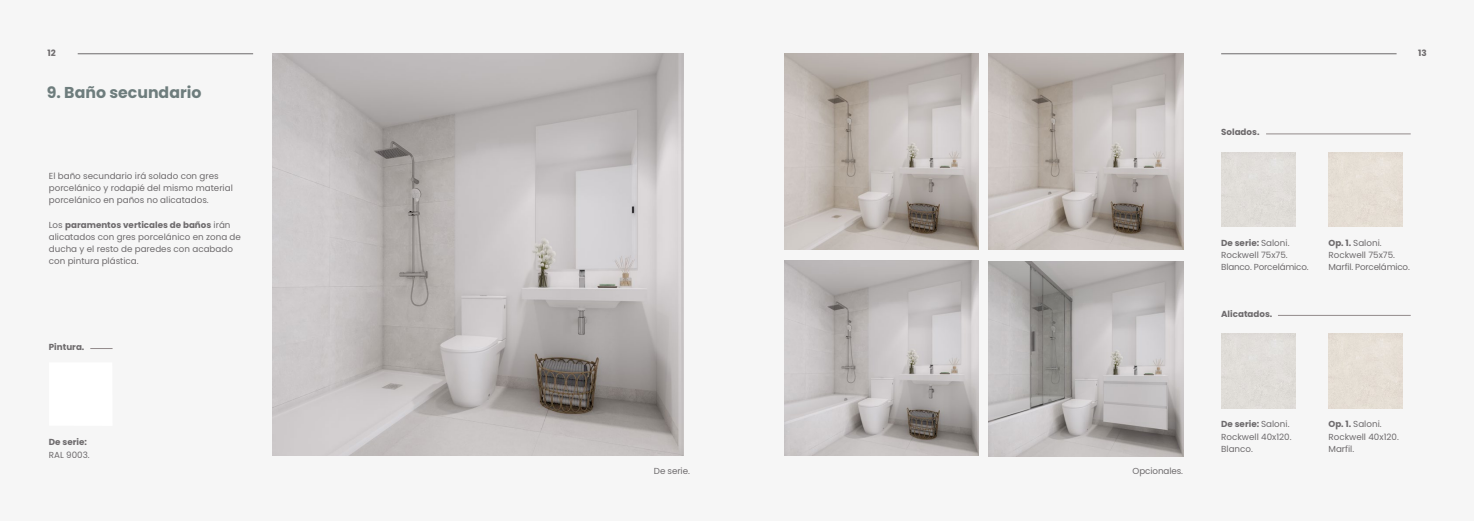
<style>
.page{position:relative;width:1474px;height:521px;background:#fff}
.page>*{position:absolute;margin:0;border:0;box-sizing:border-box;transform-origin:0 0}
.t1{font:700 15.75px "Poppins";color:#6e7d7d}
.t2{font:8.75px/12.2px "Poppins";color:#6d6a6c}
.t3{font:8.75px/12.2px "Poppins";letter-spacing:-.02em;color:#6d6a6c}
.t4{font:700 8.75px "Poppins";color:#6d6a6c}
.s1{font-weight:700}
</style>
<div class="page">
<div style="left:0;top:0;width:1473px;height:521px;background:#f6f6f6"></div>
<hr style="left:78px;top:53px;width:175px;height:1px;background:#6d6a6c">
<hr style="left:1221px;top:53px;width:175px;height:1px;background:#6d6a6c">
<img style="left:272px;top:53px;width:411px;height:403px">
<img style="left:784px;top:53px;width:194px;height:196px">
<img style="left:784px;top:260px;width:194px;height:196px">
<img style="left:988px;top:53px;width:195px;height:196px">
<img style="left:988px;top:261px;width:195px;height:196px">
<hr style="left:1265px;top:133px;width:145px;height:1px;background:#928a8b">
<hr style="left:1277px;top:315px;width:133px;height:1px;background:#928a8b">
<svg style="left:90px;top:348px;width:23px;height:1px"></svg>
<div style="left:49px;top:362px;width:64px;height:64px;background:#fff"></div>
<p class="t4" style="left:47px;top:48px;width:10px">12</p>
<p class="t4" style="left:1418px;top:48px;width:10px">13</p>
<h1 class="t1" style="left:47px;top:84px;width:156px">9. Baño secundario</h1>
<p class="t2" style="left:49px;top:169px;width:185px">El baño secundario irá solado con gres porcelánico y rodapié del mismo material porcelánico en paños no alicatados.</p>
<p class="t2" style="left:49px;top:218px;width:194px">Los <span class="s1">paramentos verticales de baños</span> irán alicatados con gres porcelánico en zona de ducha y el resto de paredes con acabado con pintura plástica.</p>
<p class="t4" style="left:49px;top:342px;width:37px">Pintura.</p>
<p class="t4" style="left:49px;top:437px;width:40px">De serie:</p>
<p class="t2" style="left:49px;top:448px;width:42px">RAL 9003.</p>
<p class="t4" style="left:1221px;top:127px;width:40px">Solados.</p>
<p class="t3" style="left:1221px;top:237px;width:89px"><span class="s1">De serie:</span> Saloni.<br>Rockwell 75x75.<br>Blanco. Porcelámico.</p>
<p class="t4" style="left:1221px;top:309px;width:53px">Alicatados.</p>
<p class="t2" style="left:1328px;top:237px;width:83px"><span class="s1">Op. 1.</span> Saloni.<br>Rockwell 75x75.<br>Marfil. Porcelámico.</p>
<p class="t2" style="left:654px;top:465px;width:37px">De serie.</p>
<p class="t2" style="left:1132px;top:465px;width:52px">Opcionales.</p>
<p class="t2" style="left:1221px;top:418px;width:72px"><span class="s1">De serie:</span> Saloni.<br>Rockwell 40x120.<br>Blanco.</p>
<p class="t2" style="left:1328px;top:418px;width:72px"><span class="s1">Op. 1.</span> Saloni.<br>Rockwell 40x120.<br>Marfil.</p>
</div>
